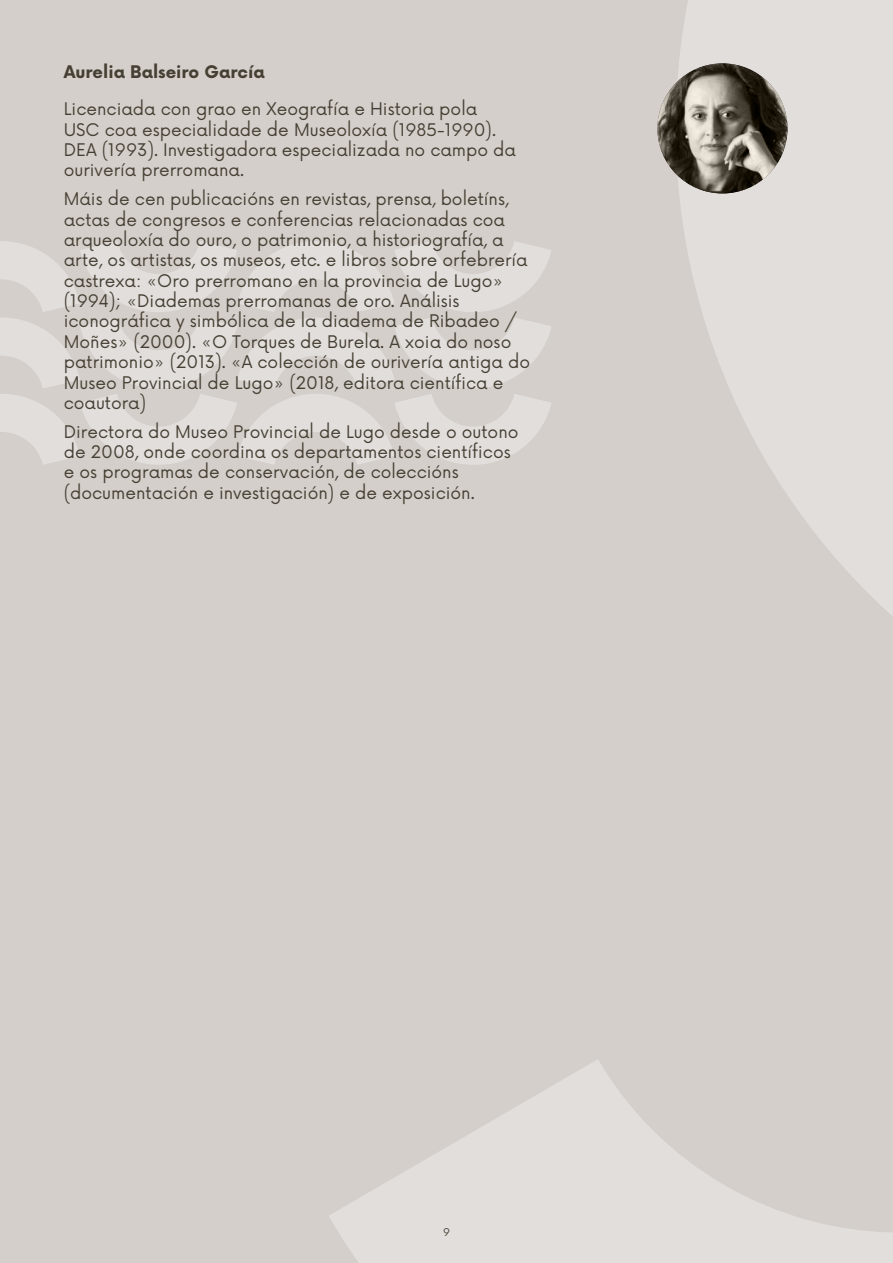
<style>
.page{position:relative;width:893px;height:1263px;background:#d4cfcb}
.page>*{position:absolute;margin:0;border:0;box-sizing:border-box;transform-origin:0 0}
.p_p-1{font:16.95px/20.4px "Now";color:#463f33}
.h4_h4-curriculos{font:700 16.95px "Now";color:#463f33}
.t1{font:10.5px "Now";color:#463f33}
</style>
<div class="page">
<svg style="left:0;top:241px;width:551px;height:147px"></svg>
<svg style="left:0;top:394px;width:551px;height:71px"></svg>
<svg style="left:679px;top:0;width:214px;height:616px;fill:#e2dedc"></svg>
<svg style="left:329px;top:1060px;width:564px;height:203px"></svg>
<img style="left:657px;top:63px;width:130px;height:130px">
<p class="h4_h4-curriculos" style="left:64px;top:59px;width:203px">Aurelia Balseiro García</p>
<p class="p_p-1" style="left:64px;top:98px;width:454px">Licenciada con grao en Xeografía e Historia pola USC coa especialidade de Museoloxía (1985-1990).<br>DEA (1993). Investigadora especializada no campo da ourivería prerromana.</p>
<p class="p_p-1" style="left:64px;top:188px;width:468px">Máis de cen publicacións en revistas, prensa, boletíns, actas de congresos e conferencias relacionadas coa arqueoloxía do ouro, o patrimonio, a historiografía, a arte, os artistas, os museos, etc. e libros sobre orfebrería castrexa: «Oro prerromano en la provincia de Lugo» (1994); «Diademas prerromanas de oro. Análisis iconográfica y simbólica de la diadema de Ribadeo / Moñes» (2000). «O Torques de Burela. A xoia do noso patrimonio» (2013). «A colección de ourivería antiga do Museo Provincial de Lugo» (2018, editora científica e coautora)</p>
<p class="p_p-1" style="left:64px;top:420px;width:456px">Directora do Museo Provincial de Lugo desde o outono de 2008, onde coordina os departamentos científicos e os programas de conservación, de coleccións (documentación e investigación) e de exposición.</p>
<p class="t1" style="left:443px;top:1223px;width:8px">9</p>
</div>
